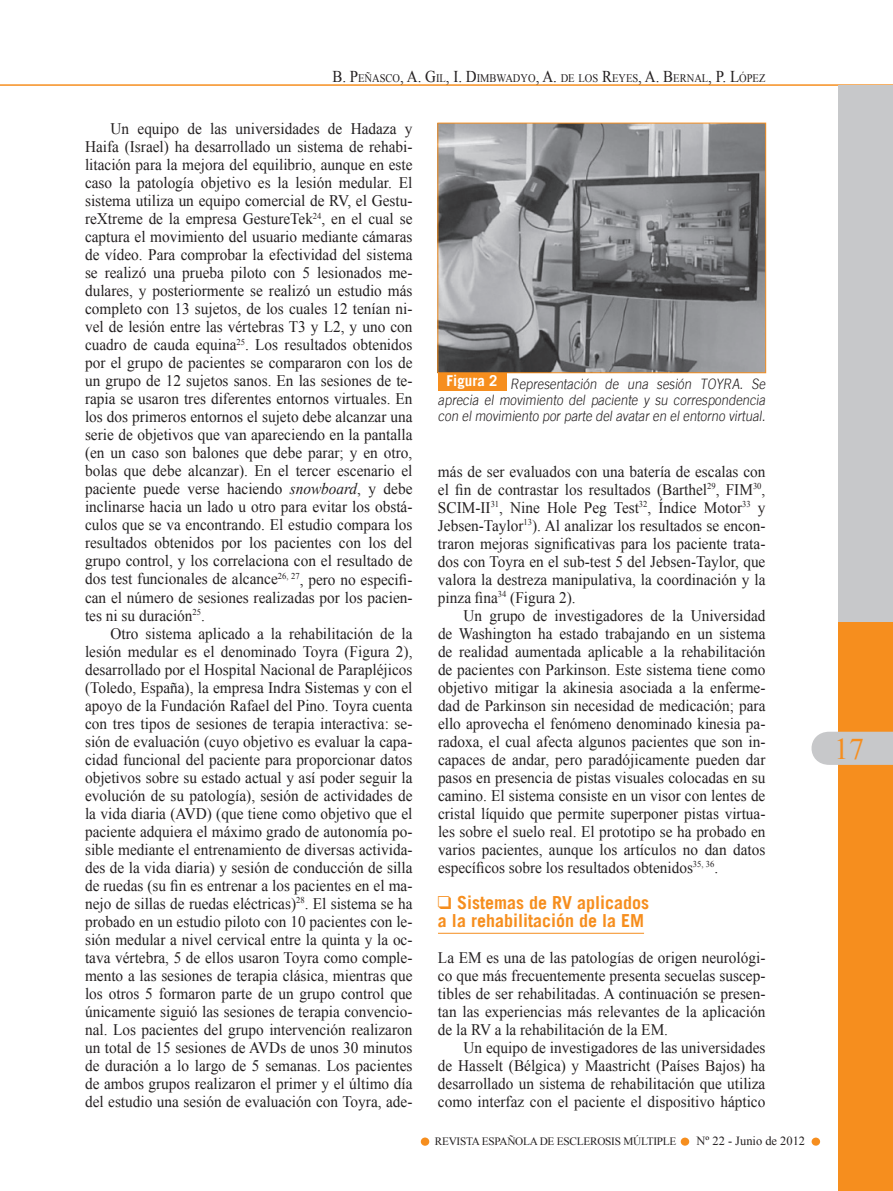
<style>
.page{position:relative;width:893px;height:1191px;background:#fff}
.page>*{position:absolute;margin:0;border:0;box-sizing:border-box;transform-origin:0 0}
.t1{font:30px "Times New Roman";color:#f68e1e}
.t2{font:700 18px/18px "Trade Gothic";color:#f68e1e}
.t3{font:16.05px/18px "Times New Roman";color:#231f20;text-align:justify;scale:.95 1}
.t4{font:700 15px "Trade Gothic";color:#fff}
.t5{font:300 14.4px/16px "Trade Gothic";color:#231f20;text-align:justify;scale:.91 1}
.t6{font:12.45px "Times New Roman";color:#231f20}
.t7{font:11.55px "Times New Roman";color:#231f20;scale:.91 1}
.t8{font:11.25px "Times New Roman";letter-spacing:-.02em;color:#231f20}
.s1{font-size:16.5px}
.s2{font-style:italic}
.s3{font-family:"Arial Unicode MS";font-weight:400}
</style>
<div class="page">
<hr style="left:0;top:85px;width:893px;height:1px;background:#f68e1e">
<div style="left:837px;top:85px;width:56px;height:536px;background:#c7c8ca"></div>
<div style="left:837px;top:621px;width:56px;height:570px;background:#f68e1e"></div>
<svg style="left:811px;top:731px;width:82px;height:34px;background:#cacaca"></svg>
<div style="left:421px;top:1137px;width:8px;height:8px;background:#f68e1e;border-radius:50%"></div>
<div style="left:681px;top:1137px;width:8px;height:8px;background:#f68e1e;border-radius:50%"></div>
<div style="left:812px;top:1137px;width:8px;height:8px;background:#f68e1e;border-radius:50%"></div>
<hr style="left:438px;top:933px;width:206px;height:1px;background:#f68e1e">
<img style="left:440px;top:125px;width:324px;height:246px">
<div style="left:438px;top:123px;width:328px;height:250px;border:1px solid #f68e1e"></div>
<div style="left:438px;top:373px;width:68px;height:17px;background:#f68e1e"></div>
<p class="t7" style="left:332px;top:70px;width:477px"><span class="s1">B. P</span>EÑASCO<span class="s1">, A. G</span>IL<span class="s1">, I. D</span>IMBWADYO<span class="s1">, A.</span> DE LOS <span class="s1">R</span>EYES <span class="s1">, A. B</span>ERNAL<span class="s1">, P. L</span>ÓPEZ</p>
<p class="t3" style="left:85px;top:120px;width:346px;text-indent:26px">Un equipo de las universidades de Hadaza y Haifa (Israel) ha desarrollado un sistema de rehabi&shy;litación para la mejora del equilibrio, aunque en este caso la patología objetivo es la lesión medular. El sistema utiliza un equipo comercial de RV, el Gestu&shy;reXtreme de la empresa GestureTek<sup>24</sup>, en el cual se captura el movimiento del usuario mediante cámaras de vídeo. Para comprobar la efectividad del sistema se realizó una prueba piloto con 5 lesionados me&shy;dulares, y posteriormente se realizó un estudio más completo con 13 sujetos, de los cuales 12 tenían ni&shy;vel de lesión entre las vértebras T3 y L2, y uno con cuadro de cauda equina<sup>25</sup>. Los resultados obtenidos por el grupo de pacientes se compararon con los de un grupo de 12 sujetos sanos. En las sesiones de te&shy;rapia se usaron tres diferentes entornos virtuales. En los dos primeros entornos el sujeto debe alcanzar una serie de objetivos que van apareciendo en la pantalla (en un caso son balones que debe parar; y en otro, bolas que debe alcanzar). En el tercer escenario el paciente puede verse haciendo <span class="s2">snowboard</span>, y debe inclinarse hacia un lado u otro para evitar los obstá&shy;culos que se va encontrando. El estudio compara los resultados obtenidos por los pacientes con los del grupo control, y los correlaciona con el resultado de dos test funcionales de alcance<sup>26,</sup> <sup>27</sup>, pero no especifi&shy;can el número de sesiones realizadas por los pacien&shy;tes ni su duración<sup>25</sup>.</p>
<p class="t3" style="left:85px;top:624px;width:346px;text-indent:26px">Otro sistema aplicado a la rehabilitación de la lesión medular es el denominado Toyra (Figura 2), desarrollado por el Hospital Nacional de Parapléjicos (Toledo, España), la empresa Indra Sistemas y con el apoyo de la Fundación Rafael del Pino. Toyra cuenta con tres tipos de sesiones de terapia interactiva: se&shy;sión de evaluación (cuyo objetivo es evaluar la capa&shy;cidad funcional del paciente para proporcionar datos objetivos sobre su estado actual y así poder seguir la evolución de su patología), sesión de actividades de la vida diaria (AVD) (que tiene como objetivo que el paciente adquiera el máximo grado de autonomía po&shy;sible mediante el entrenamiento de diversas activida&shy;des de la vida diaria) y sesión de conducción de silla de ruedas (su fin es entrenar a los pacientes en el ma&shy;nejo de sillas de ruedas eléctricas)<sup>28</sup>. El sistema se ha probado en un estudio piloto con 10 pacientes con le&shy;sión medular a nivel cervical entre la quinta y la oc&shy;tava vértebra, 5 de ellos usaron Toyra como comple&shy;mento a las sesiones de terapia clásica, mientras que los otros 5 formaron parte de un grupo control que únicamente siguió las sesiones de terapia convencio&shy;nal. Los pacientes del grupo intervención realizaron un total de 15 sesiones de AVDs de unos 30 minutos de duración a lo largo de 5 semanas. Los pacientes de ambos grupos realizaron el primer y el último día del estudio una sesión de evaluación con Toyra, ade-</p>
<p class="t4" style="left:447px;top:371px;width:52px">Figura 2</p>
<p class="t5" style="left:438px;top:375px;width:364px;text-indent:72px">Representación de una sesión TOYRA. Se aprecia el movimiento del paciente y su correspondencia con el movimiento por parte del avatar en el entorno virtual.</p>
<p class="t3" style="left:438px;top:462px;width:346px">más de ser evaluados con una batería de escalas con el fin de contrastar los resultados (Barthel<sup>29</sup>, FIM<sup>30</sup>, SCIM-II<sup>31</sup>, Nine Hole Peg Test<sup>32</sup>, Índice Motor<sup>33</sup> y Jebsen-Taylor<sup>13</sup>). Al analizar los resultados se encon&shy;traron mejoras significativas para los paciente trata&shy;dos con Toyra en el sub-test 5 del Jebsen-Taylor, que valora la destreza manipulativa, la coordinación y la pinza fina<sup>34</sup> (Figura 2).</p>
<p class="t3" style="left:438px;top:606px;width:346px;text-indent:26px">Un grupo de investigadores de la Universidad de Washington ha estado trabajando en un sistema de realidad aumentada aplicable a la rehabilitación de pacientes con Parkinson. Este sistema tiene como objetivo mitigar la akinesia asociada a la enferme&shy;dad de Parkinson sin necesidad de medicación; para ello aprovecha el fenómeno denominado kinesia pa&shy;radoxa, el cual afecta algunos pacientes que son in&shy;capaces de andar, pero paradójicamente pueden dar pasos en presencia de pistas visuales colocadas en su camino. El sistema consiste en un visor con lentes de cristal líquido que permite superponer pistas virtua&shy;les sobre el suelo real. El prototipo se ha probado en varios pacientes, aunque los artículos no dan datos específicos sobre los resultados obtenidos<sup>35,</sup> <sup>36</sup>.</p>
<p class="t2" style="left:438px;top:893px;width:213px"><span class="s3">❑</span> Sistemas de RV aplicados a la rehabilitación de la EM</p>
<p class="t3" style="left:438px;top:948px;width:346px">La EM es una de las patologías de origen neurológi&shy;co que más frecuentemente presenta secuelas suscep&shy;tibles de ser rehabilitadas. A continuación se presen&shy;tan las experiencias más relevantes de la aplicación de la RV a la rehabilitación de la EM.</p>
<p class="t3" style="left:438px;top:1038px;width:346px;text-indent:26px">Un equipo de investigadores de las universidades de Hasselt (Bélgica) y Maastricht (Países Bajos) ha desarrollado un sistema de rehabilitación que utiliza como interfaz con el paciente el dispositivo háptico</p>
<p class="t8" style="left:435px;top:1134px;width:243px">REVISTA ESPAÑOLA DE ESCLEROSIS MÚLTIPLE</p>
<p class="t6" style="left:696px;top:1132px;width:110px">Nº 22 - Junio de 2012</p>
<h1 class="t1" style="left:834px;top:728px;width:31px">17</h1>
</div>
